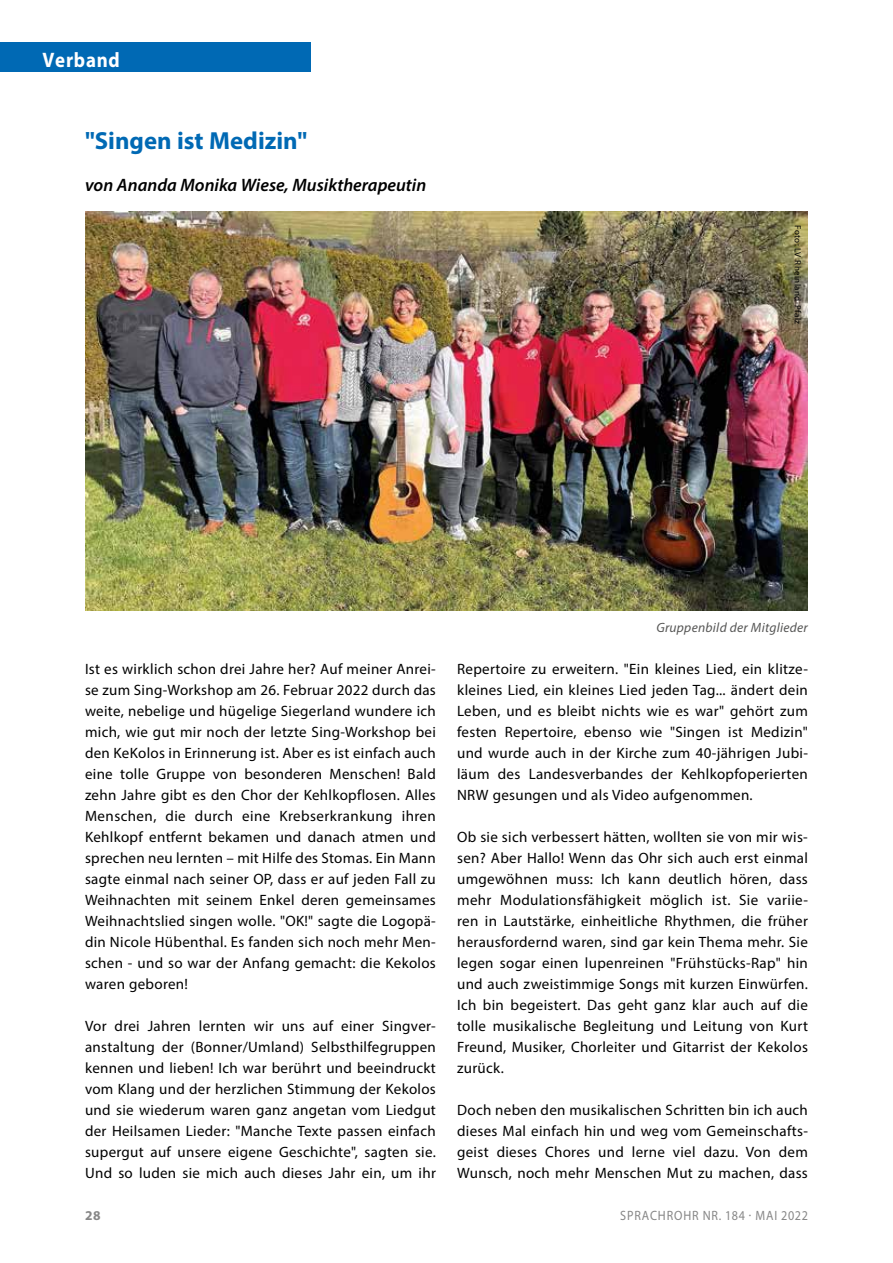
<style>
.page{position:relative;width:893px;height:1263px;background:#fff}
.page>*{position:absolute;margin:0;border:0;box-sizing:border-box;transform-origin:0 0}
.t1{font:700 24.75px "Myriad Pro";color:#0069b4}
.t2{font:700 21px "Myriad Pro";letter-spacing:.04em;color:#fff;scale:.9 1}
.t3{font:italic 600 18px "Myriad Pro";color:#000}
.t4{font:15px/21px "Myriad Pro";letter-spacing:.02em;color:#000;text-align:justify}
.t5{font:13.5px "Myriad Pro";letter-spacing:.07em;color:#878787;scale:.9 1}
.t6{font:italic 13.5px "Myriad Pro";letter-spacing:.02em;color:#575756}
.t7{font:700 13.5px "Myriad Pro";color:#878787}
.t8{font:9px "Myriad Pro";letter-spacing:.04em;color:#000}
</style>
<div class="page">
<div style="left:0;top:43px;width:310px;height:29px;background:#0069b4"></div>
<img style="left:85px;top:212px;width:723px;height:399px">
<h2 class="t2" style="left:43px;top:46px;width:87px">Verband</h2>
<h1 class="t1" style="left:85px;top:124px;width:224px">"Singen ist Medizin"</h1>
<p class="t3" style="left:85px;top:173px;width:343px">von Ananda Monika Wiese, Musiktherapeutin</p>
<p class="t8" style="left:803px;top:225px;width:100px;rotate:90deg">Foto: LV Rheinland-Pfalz</p>
<p class="t4" style="left:85px;top:658px;width:352px">Ist es wirklich schon drei Jahre her? Auf meiner Anrei&shy;se zum Sing-Workshop am 26. Februar 2022 durch das weite, nebelige und hügelige Siegerland wundere ich mich, wie gut mir noch der letzte Sing-Workshop bei den KeKolos in Erinnerung ist. Aber es ist einfach auch eine tolle Gruppe von besonderen Menschen! Bald zehn Jahre gibt es den Chor der Kehlkopflosen. Alles Menschen, die durch eine Krebserkrankung ihren Kehlkopf entfernt bekamen und danach atmen und sprechen neu lernten – mit Hilfe des Stomas. Ein Mann sagte einmal nach seiner OP, dass er auf jeden Fall zu Weihnachten mit seinem Enkel deren gemeinsames Weihnachtslied singen wolle. "OK!" sagte die Logopä&shy;din Nicole Hübenthal. Es fanden sich noch mehr Men&shy;schen - und so war der Anfang gemacht: die Kekolos waren geboren!</p>
<p class="t4" style="left:85px;top:1015px;width:352px">Vor drei Jahren lernten wir uns auf einer Singver&shy;anstaltung der (Bonner/Umland) Selbsthilfegruppen kennen und lieben! Ich war berührt und beeindruckt vom Klang und der herzlichen Stimmung der Kekolos und sie wiederum waren ganz angetan vom Liedgut der Heilsamen Lieder: "Manche Texte passen einfach supergut auf unsere eigene Geschichte", sagten sie.<br>Und so luden sie mich auch dieses Jahr ein, um ihr</p>
<p class="t6" style="left:656px;top:619px;width:153px">Gruppenbild der Mitglieder</p>
<p class="t4" style="left:457px;top:658px;width:352px">Repertoire zu erweitern. "Ein kleines Lied, ein klitze&shy;kleines Lied, ein kleines Lied jeden Tag... ändert dein Leben, und es bleibt nichts wie es war" gehört zum festen Repertoire, ebenso wie "Singen ist Medizin" und wurde auch in der Kirche zum 40-jährigen Jubi&shy;läum des Landesverbandes der Kehlkopfoperierten NRW gesungen und als Video aufgenommen.</p>
<p class="t4" style="left:457px;top:826px;width:352px">Ob sie sich verbessert hätten, wollten sie von mir wis&shy;sen? Aber Hallo! Wenn das Ohr sich auch erst einmal umgewöhnen muss: Ich kann deutlich hören, dass mehr Modulationsfähigkeit möglich ist. Sie variie&shy;ren in Lautstärke, einheitliche Rhythmen, die früher herausfordernd waren, sind gar kein Thema mehr. Sie legen sogar einen lupenreinen "Frühstücks-Rap" hin und auch zweistimmige Songs mit kurzen Einwürfen.<br>Ich bin begeistert. Das geht ganz klar auch auf die tolle musikalische Begleitung und Leitung von Kurt Freund, Musiker, Chorleiter und Gitarrist der Kekolos zurück.</p>
<p class="t4" style="left:457px;top:1099px;width:352px">Doch neben den musikalischen Schritten bin ich auch dieses Mal einfach hin und weg vom Gemeinschafts&shy;geist dieses Chores und lerne viel dazu. Von dem Wunsch, noch mehr Menschen Mut zu machen, dass</p>
<p class="t7" style="left:85px;top:1206px;width:17px">28</p>
<p class="t5" style="left:620px;top:1207px;width:210px">SPRACHROHR NR. 184 · MAI 2022</p>
</div>
